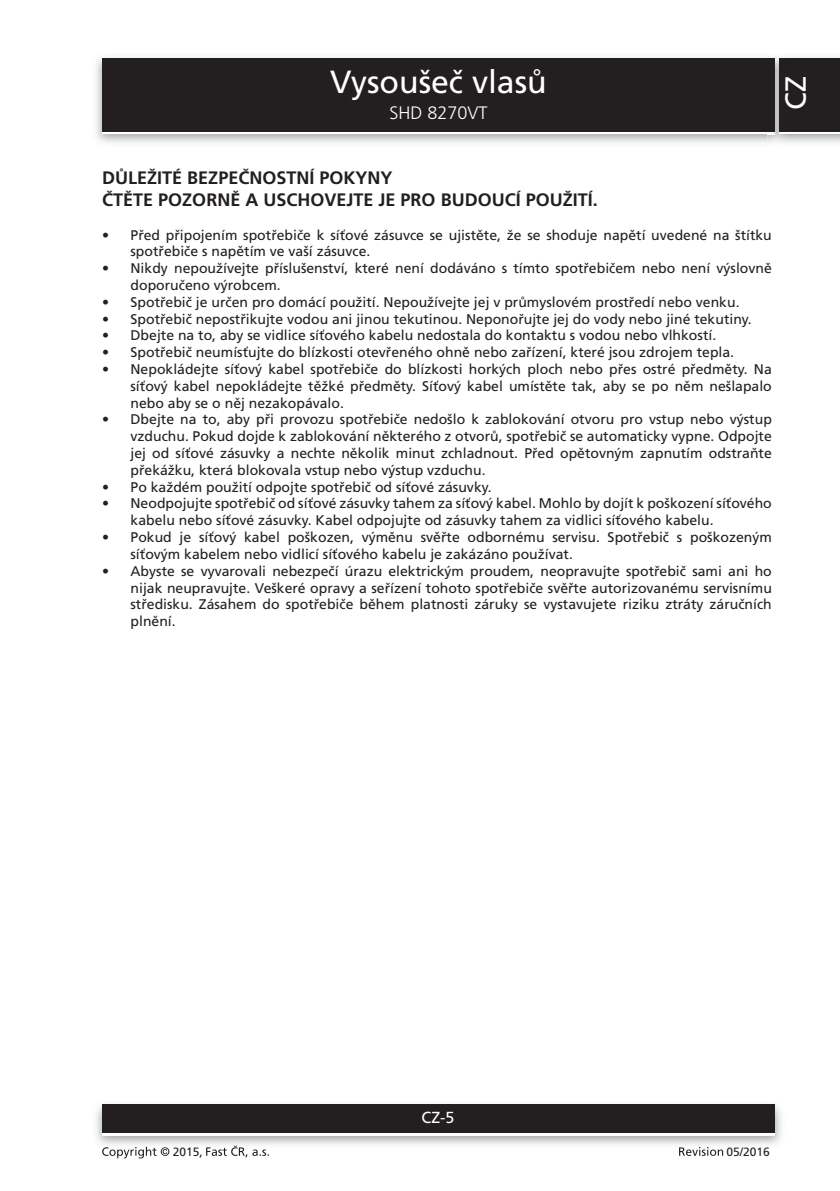
<style>
.page{position:relative;width:840px;height:1191px;background:#fff}
.page>*{position:absolute;margin:0;border:0;box-sizing:border-box;transform-origin:0 0}
.t1{font:32px "Frutiger CE";color:#fff}
.t2{font:29px "Frutiger CE";color:#fff}
.t3{font:700 18px/21.6px "Frutiger CE";color:#231f20}
.t4{font:300 18px "Frutiger CE";color:#fff}
.t5{font:16px "Frutiger CE";color:#fff}
.t6{font:14px/16.8px "Frutiger CE";color:#231f20}
.t7{font:12px "Frutiger CE";color:#231f20}
</style>
<div class="page">
<img style="left:96px;top:57px;width:671px;height:86px">
<div style="left:102px;top:61px;width:672px;height:73px;background:linear-gradient(to right,#231f20,#231f20)"></div>
<div style="left:102px;top:58px;width:672px;height:73px;background:#231f20"></div>
<img style="left:96px;top:1104px;width:685px;height:41px">
<div style="left:102px;top:1107px;width:672px;height:28px;background:linear-gradient(to right,#fff,#fff)"></div>
<div style="left:102px;top:1104px;width:672px;height:28px;background:#231f20"></div>
<img style="left:767px;top:54px;width:18px;height:91px">
<svg style="left:767px;top:131px;width:7px;height:3px"></svg>
<img style="left:767px;top:58px;width:7px;height:3px">
<img style="left:767px;top:61px;width:7px;height:70px">
<div style="left:778px;top:61px;width:61px;height:73px;background:linear-gradient(to right,#231f20,#231f20)"></div>
<div style="left:778px;top:58px;width:61px;height:73px;background:#231f20"></div>
<svg style="left:102px;top:1146px;width:67px;height:12px"></svg>
<svg style="left:206px;top:1145px;width:516px;height:12px"></svg>
<h1 class="t1" style="left:330px;top:69px;width:218px">Vysoušeč vlasů</h1>
<p class="t4" style="left:389px;top:102px;width:100px">SHD 8270VT</p>
<h2 class="t2" style="left:783px;top:110px;width:35px;rotate:-90deg">CZ</h2>
<p class="t3" style="left:102px;top:167px;width:497px">DŮLEŽITÉ BEZPEČNOSTNÍ POKYNY<br>ČTĚTE POZORNĚ A USCHOVEJTE JE PRO BUDOUCÍ POUŽITÍ.</p>
<p class="t6" style="left:130px;top:227px;width:642px;text-indent:-28px">• Před připojením spotřebiče k síťové zásuvce se ujistěte, že se shoduje napětí uvedené na štítku spotřebiče s napětím ve vaší zásuvce.</p>
<p class="t6" style="left:130px;top:260px;width:642px;text-indent:-28px">• Nikdy nepoužívejte příslušenství, které není dodáváno s tímto spotřebičem nebo není výslovně doporučeno výrobcem.</p>
<p class="t6" style="left:102px;top:294px;width:638px">• Spotřebič je určen pro domácí použití. Nepoužívejte jej v průmyslovém prostředí nebo venku.</p>
<p class="t6" style="left:102px;top:311px;width:650px">• Spotřebič nepostřikujte vodou ani jinou tekutinou. Neponořujte jej do vody nebo jiné tekutiny.</p>
<p class="t6" style="left:102px;top:327px;width:615px">• Dbejte na to, aby se vidlice síťového kabelu nedostala do kontaktu s vodou nebo vlhkostí.</p>
<p class="t6" style="left:102px;top:344px;width:633px">• Spotřebič neumísťujte do blízkosti otevřeného ohně nebo zařízení, které jsou zdrojem tepla.</p>
<p class="t6" style="left:130px;top:361px;width:642px;text-align:justify;text-indent:-28px">• Nepokládejte síťový kabel spotřebiče do blízkosti horkých ploch nebo přes ostré předměty. Na síťový kabel nepokládejte těžké předměty. Síťový kabel umístěte tak, aby se po něm nešlapalo nebo aby se o něj nezakopávalo.</p>
<p class="t6" style="left:130px;top:411px;width:642px;text-align:justify;text-indent:-28px">• Dbejte na to, aby při provozu spotřebiče nedošlo k zablokování otvoru pro vstup nebo výstup vzduchu. Pokud dojde k zablokování některého z otvorů, spotřebič se automaticky vypne. Odpojte jej od síťové zásuvky a nechte několik minut zchladnout. Před opětovným zapnutím odstraňte překážku, která blokovala vstup nebo výstup vzduchu.</p>
<p class="t6" style="left:102px;top:479px;width:391px">• Po každém použití odpojte spotřebič od síťové zásuvky.</p>
<p class="t6" style="left:130px;top:495px;width:642px;text-indent:-28px">• Neodpojujte spotřebič od síťové zásuvky tahem za síťový kabel. Mohlo by dojít k poškození síťového kabelu nebo síťové zásuvky. Kabel odpojujte od zásuvky tahem za vidlici síťového kabelu.</p>
<p class="t6" style="left:130px;top:529px;width:642px;text-indent:-28px">• Pokud je síťový kabel poškozen, výměnu svěřte odbornému servisu. Spotřebič s poškozeným síťovým kabelem nebo vidlicí síťového kabelu je zakázáno používat.</p>
<p class="t6" style="left:130px;top:563px;width:642px;text-align:justify;text-indent:-28px">• Abyste se vyvarovali nebezpečí úrazu elektrickým proudem, neopravujte spotřebič sami ani ho nijak neupravujte. Veškeré opravy a seřízení tohoto spotřebiče svěřte autorizovanému servisnímu středisku. Zásahem do spotřebiče během platnosti záruky se vystavujete riziku ztráty záručních plnění.</p>
<p class="t5" style="left:421px;top:1109px;width:34px">CZ-5</p>
<p class="t7" style="left:173px;top:1145px;width:32px">2015,</p>
<p class="t7" style="left:726px;top:1145px;width:45px">05/2016</p>
</div>
